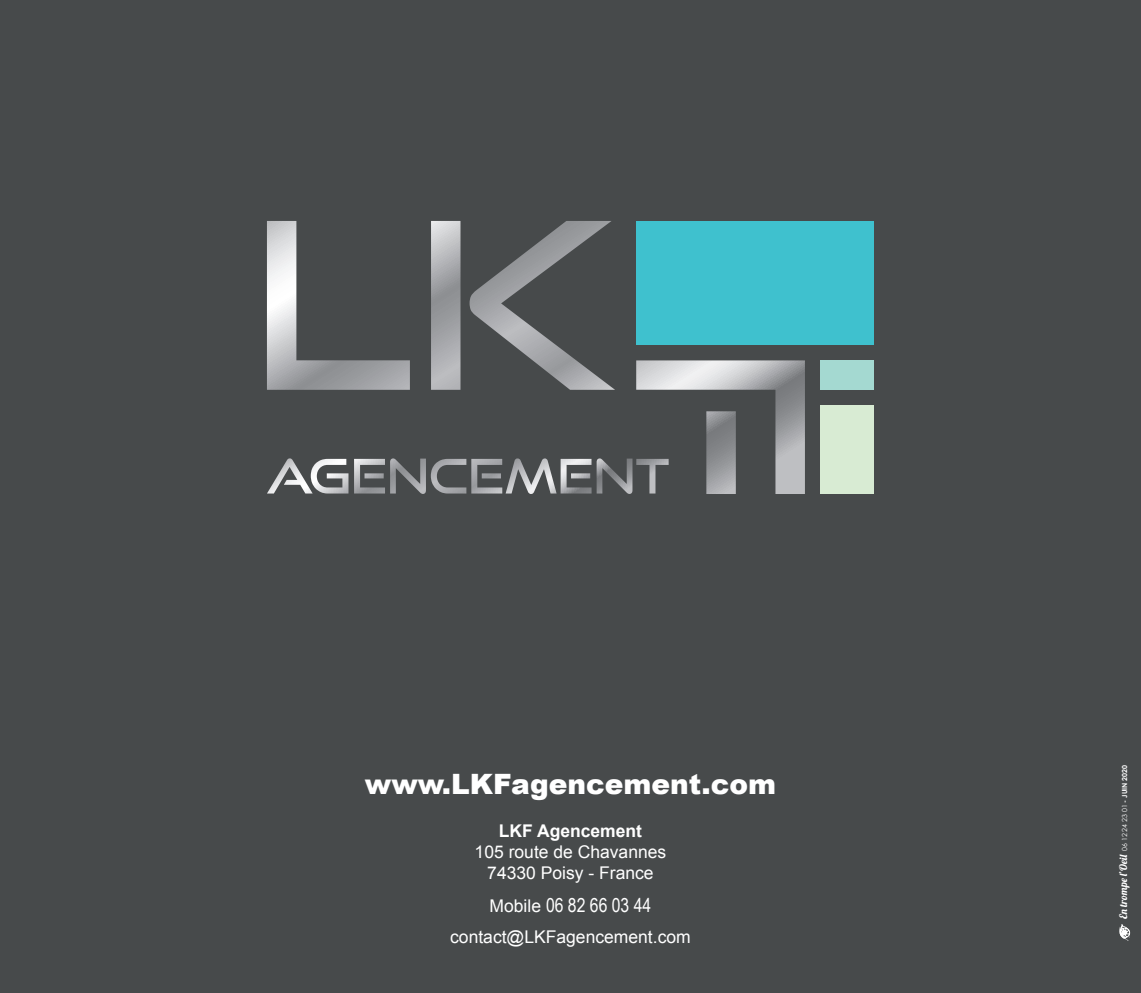
<style>
.page{position:relative;width:1141px;height:993px;background:#fff}
.page>*{position:absolute;margin:0;border:0;box-sizing:border-box;transform-origin:0 0}
.t1{font:900 28px "Arial";color:#fff}
.t2{font:19.25px "Arial Narrow";color:#fff}
.t3{font:17.5px "Arial";color:#fff}
.t4{font:700 17.5px "Arial";color:#fff}
.t5{font:10.5px "Lobster 1.4";color:#fff}
.s1{font-family:"Arial";font-size:17.5px}
.s2{font-family:"Century Gothic";font-size:7px}
.s3{font-family:"Century Gothic";font-weight:700;font-size:7px}
</style>
<div class="page">
<div style="left:0;top:0;width:1141px;height:992px;background:#474a4b"></div>
<div style="left:636px;top:221px;width:238px;height:124px;background:#3fc1ce"></div>
<div style="left:820px;top:360px;width:54px;height:29px;background:#a4d9d1"></div>
<div style="left:820px;top:405px;width:54px;height:89px;background:#d8ebd3"></div>
<svg style="left:267px;top:221px;width:538px;height:273px"></svg>
<svg style="left:267px;top:458px;width:402px;height:36px"></svg>
<svg style="left:1119px;top:924px;width:12px;height:16px"></svg>
<p class="t1" style="left:365px;top:763px;width:413px">www.LKFagencement.com</p>
<p class="t4" style="left:499px;top:818px;width:145px">LKF Agencement</p>
<p class="t3" style="left:475px;top:839px;width:193px">105 route de Chavannes</p>
<p class="t3" style="left:487px;top:860px;width:168px">74330 Poisy - France</p>
<p class="t2" style="left:490px;top:890px;width:163px"><span class="s1">Mobile</span> 06 82 66 03 44</p>
<p class="t3" style="left:450px;top:925px;width:242px">contact@LKFagencement.com</p>
<p class="t5" style="left:1117px;top:918px;width:155px;rotate:-90deg">En trompe l’Oeil <span class="s2">06 12 24 23 01</span> <span class="s3">- JUIN 2020</span></p>
</div>
